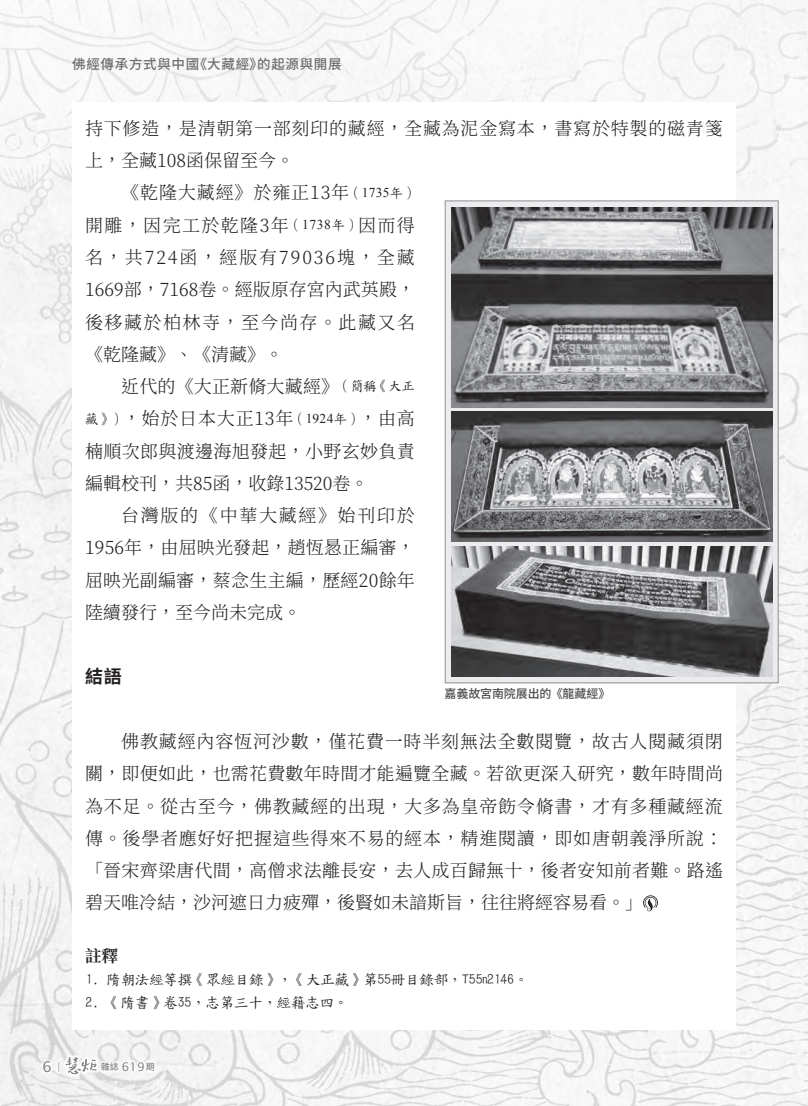
<style>
.page{position:relative;width:808px;height:1106px;background:#fff}
.page>*{position:absolute;margin:0;border:0;box-sizing:border-box;transform-origin:0 0}
.專題_內文基本樣式_字距0{font:300 18px/32.2px "Noto Serif CJ Ktc";letter-spacing:.015em;color:#231f20;text-align:justify}
.專題_內文基本樣式_字距0-2{font:300 18px/32.2px "Noto Serif CJ Ktc";letter-spacing:.045em;color:#231f20}
.專題_標題1{font:700 18px "Noto Sans Hant";color:#231f20}
.注釋標題{font:700 16.5px "Noto Serif CJ Ktc";color:#231f20}
.t1{font:15px "TW Kai 98 1";letter-spacing:-.05em;color:#231f20}
.t2{font:15px "Lucida Sans Unicode";color:#808285}
.頁眉_文章篇名{font:500 13.5px "Noto Sans Hant";letter-spacing:.05em;color:#6c6d70}
.圖說{font:500 12px "Noto Sans CJ Ktc";letter-spacing:-.01em;color:#4b4c4d}
.t3{font:500 9px "Noto Sans Hant";color:#808285}
.s1{font-family:"Noto Serif CJ Ktc";font-weight:500;font-size:13.5px}
.s2{font-family:"Lucida Sans Unicode";font-weight:400;font-size:12px}
</style>
<div class="page">
<img style="left:0;top:0;width:808px;height:1106px">
<div style="left:72px;top:102px;width:664px;height:927px;background:#fff"></div>
<svg style="left:643px;top:895px;width:15px;height:16px"></svg>
<svg style="left:445px;top:200px;width:334px;height:483px;background:#d1d1d3"></svg>
<img style="left:451px;top:547px;width:321px;height:129px">
<img style="left:451px;top:207px;width:321px;height:200px">
<img style="left:451px;top:412px;width:321px;height:129px">
<svg style="left:41px;top:1054px;width:116px;height:23px"></svg>
<svg style="left:41px;top:1059px;width:19px;height:16px"></svg>
<svg style="left:64px;top:1055px;width:34px;height:20px"></svg>
<svg style="left:66px;top:1057px;width:90px;height:17px"></svg>
<p class="頁眉_文章篇名" style="left:72px;top:56px;width:271px">佛經傳承方式與中國《大藏經》的起源與開展</p>
<p class="專題_內文基本樣式_字距0-2" style="left:85px;top:113px;width:639px">持下修造，是清朝第一部刻印的藏經，全藏為泥金寫本，書寫於特製的磁青箋上，全藏108函保留至今。</p>
<p class="專題_內文基本樣式_字距0" style="left:85px;top:177px;width:332px;text-indent:36px">《乾隆大藏經》於雍正13年<sup>（</sup><sup>1735</sup><sup>年）</sup>開雕，因完工於乾隆3年<sup>（</sup><sup>1738</sup><sup>年）</sup>因而得名，共724函，經版有79036塊，全藏1669部，7168卷。經版原存宮內武英殿，後移藏於柏林寺，至今尚存。此藏又名《乾隆藏》、《清藏》。</p>
<p class="專題_內文基本樣式_字距0" style="left:85px;top:371px;width:332px;text-indent:36px">近代的《大正新脩大藏經》<sup>（簡稱《大正藏》）</sup>，始於日本大正13年<sup>（</sup><sup>1924</sup><sup>年）</sup>，由高楠順次郎與渡邊海旭發起，小野玄妙負責編輯校刊，共85函，收錄13520卷。</p>
<p class="專題_內文基本樣式_字距0" style="left:85px;top:500px;width:331px;text-indent:36px">台灣版的《中華大藏經》始刊印於1956年，由屈映光發起，趙恆惖正編審，屈映光副編審，蔡念生主編，歷經20餘年陸續發行，至今尚未完成。</p>
<p class="專題_標題1" style="left:85px;top:666px;width:38px">結語</p>
<p class="圖說" style="left:445px;top:687px;width:167px">嘉義故宮南院展出的《龍藏經》</p>
<p class="專題_內文基本樣式_字距0" style="left:85px;top:725px;width:639px;text-indent:36px">佛教藏經內容恆河沙數，僅花費一時半刻無法全數閱覽，故古人閱藏須閉關，即便如此，也需花費數年時間才能遍覽全藏。若欲更深入研究，數年時間尚為不足。從古至今，佛教藏經的出現，大多為皇帝飭令脩書，才有多種藏經流傳。後學者應好好把握這些得來不易的經本，精進閱讀，即如唐朝義淨所說：「晉宋齊梁唐代間，高僧求法離長安，去人成百歸無十，後者安知前者難。路遙碧天唯冷結，沙河遮日力疲殫，後賢如未諳斯旨，往往將經容易看。」</p>
<p class="注釋標題" style="left:85px;top:946px;width:34px">註釋</p>
<p class="t1" style="left:85px;top:972px;width:445px">1. 隋朝法經等撰《眾經目錄》，《大正藏》第55冊目錄部，T55n2146。</p>
<p class="t1" style="left:85px;top:994px;width:265px">2. 《隋書》卷35，志第三十，經籍志四。</p>
<p class="t2" style="left:43px;top:1055px;width:24px">6<span class="s1">∣</span></p>
<p class="t3" style="left:101px;top:1061px;width:55px">雜誌 <span class="s2">619</span>期</p>
</div>
